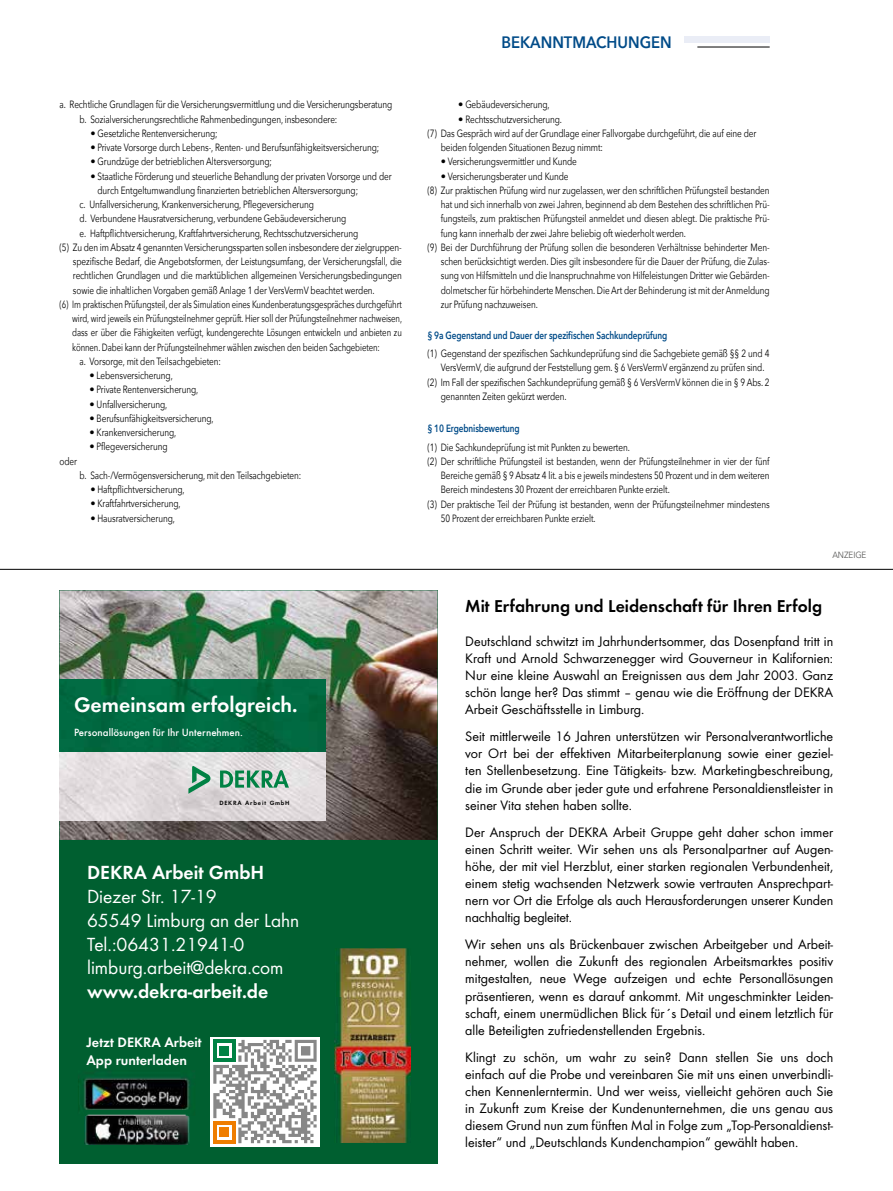
<style>
.page{position:relative;width:893px;height:1191px;background:#fff}
.page>*{position:absolute;margin:0;border:0;box-sizing:border-box;transform-origin:0 0}
.t1{font:600 21.75px "Futura T";color:#fff}
.t2{font:19.8px/23.7px "Futura T Boo";color:#fff}
.t3{font:600 19.8px "Futura T";color:#fff}
.t4{font:600 17.85px "Futura T";color:#000}
.t5{font:600 16.5px "Avenir Next";color:#004b88;scale:.9 1}
.t6{font:14.25px/17.1px "Futura T Boo";color:#000;text-align:justify}
.t7{font:600 14.25px/17.1px "Futura T";color:#fff}
.t8{font:500 10.95px "Futura T";color:#fff}
.t9{font:10.5px/14.2px "Avenir Next";letter-spacing:-.01em;color:#000;scale:.78 1}
.t10{font:10.5px "Avenir Next";letter-spacing:-.01em;color:#000}
.t11{font:10.5px "Avenir Next";letter-spacing:-.01em;color:#000;scale:.74 1}
.t12{font:600 10.5px "Avenir Next";letter-spacing:-.01em;color:#004b88;scale:.78 1}
.t13{font:9px "Avenir Next";letter-spacing:-.01em;color:#575756;scale:.9 1}
.t14{font:6.3px "Futura T Dem";letter-spacing:.11em;color:#000}
</style>
<div class="page">
<hr style="left:697px;top:47px;width:73px;height:1px;background:#000">
<div style="left:685px;top:36px;width:85px;height:7px;background:#eaedf6"></div>
<div style="left:60px;top:590px;width:378px;height:573px;background:#005f30"></div>
<img style="left:60px;top:590px;width:378px;height:250px">
<div style="left:210px;top:1036px;width:110px;height:110px;background:#fff"></div>
<svg style="left:213px;top:1039px;width:104px;height:104px"></svg>
<img style="left:84px;top:1116px;width:105px;height:28px">
<img style="left:78px;top:1077px;width:112px;height:39px">
<img style="left:60px;top:679px;width:265px;height:141px">
<svg style="left:220px;top:770px;width:69px;height:17px"></svg>
<svg style="left:188px;top:766px;width:22px;height:27px"></svg>
<img style="left:338px;top:948px;width:73px;height:195px">
<img style="left:335px;top:998px;width:8px;height:145px">
<hr style="left:0;top:569px;width:893px;height:1px;background:#000">
<p class="t9" style="left:80px;top:97px;width:402px;text-indent:-20px">a. Rechtliche Grundlagen für die Versicherungsvermittlung und die Versicherungsberatung b. Sozialversicherungsrechtliche Rahmenbedingungen, insbesondere:</p>
<p class="t10" style="left:90px;top:124px;width:129px">• Gesetzliche Rentenversicherung;</p>
<p class="t10" style="left:90px;top:139px;width:290px">• Private Vorsorge durch Lebens-, Renten- und Berufsunfähigkeitsversicherung;</p>
<p class="t10" style="left:90px;top:153px;width:183px">• Grundzüge der betrieblichen Altersversorgung;</p>
<p class="t10" style="left:90px;top:167px;width:303px">• Staatliche Förderung und steuerliche Behandlung der privaten Vorsorge und der</p>
<p class="t9" style="left:98px;top:183px;width:336px">durch Entgeltumwandlung finanzierten betrieblichen Altersversorgung;</p>
<p class="t9" style="left:80px;top:197px;width:302px">c. Unfallversicherung, Krankenversicherung, Pflegeversicherung</p>
<p class="t9" style="left:80px;top:211px;width:343px">d. Verbundene Hausratversicherung, verbundene Gebäudeversicherung</p>
<p class="t9" style="left:80px;top:225px;width:359px">e. Haftpflichtversicherung, Kraftfahrtversicherung, Rechtsschutzversicherung</p>
<p class="t9" style="left:60px;top:240px;width:440px">(5) Zu den im Absatz 4 genannten Versicherungssparten sollen insbesondere der zielgruppen-</p>
<p class="t9" style="left:73px;top:254px;width:423px">spezifische Bedarf, die Angebotsformen, der Leistungsumfang, der Versicherungsfall, die</p>
<p class="t9" style="left:73px;top:268px;width:423px">rechtlichen Grundlagen und die marktüblichen allgemeinen Versicherungsbedingungen</p>
<p class="t9" style="left:73px;top:282px;width:388px">sowie die inhaltlichen Vorgaben gemäß Anlage 1 der VersVermV beachtet werden.</p>
<p class="t11" style="left:60px;top:295px;width:464px">(6) Im praktischen Prüfungsteil, der als Simulation eines Kundenberatungsgespräches durchgeführt</p>
<p class="t11" style="left:72px;top:310px;width:447px">wird, wird jeweils ein Prüfungsteilnehmer geprüft. Hier soll der Prüfungsteilnehmer nachweisen,</p>
<p class="t11" style="left:72px;top:324px;width:447px">dass er über die Fähigkeiten verfügt, kundengerechte Lösungen entwickeln und anbieten zu</p>
<p class="t11" style="left:72px;top:338px;width:417px">können. Dabei kann der Prüfungsteilnehmer wählen zwischen den beiden Sachgebieten:</p>
<p class="t9" style="left:80px;top:354px;width:183px">a. Vorsorge, mit den Teilsachgebieten:</p>
<p class="t10" style="left:90px;top:367px;width:85px">• Lebensversicherung,</p>
<p class="t10" style="left:90px;top:381px;width:110px">• Private Rentenversicherung,</p>
<p class="t10" style="left:90px;top:395px;width:79px">• Unfallversicherung,</p>
<p class="t10" style="left:90px;top:409px;width:126px">• Berufsunfähigkeitsversicherung,</p>
<p class="t10" style="left:90px;top:424px;width:88px">• Krankenversicherung,</p>
<p class="t10" style="left:90px;top:438px;width:80px">• Pflegeversicherung</p>
<p class="t9" style="left:60px;top:453px;width:24px">oder</p>
<p class="t9" style="left:80px;top:468px;width:286px">b. Sach-/Vermögensversicherung, mit den Teilsachgebieten:</p>
<p class="t10" style="left:90px;top:481px;width:96px">• Haftpflichtversicherung,</p>
<p class="t10" style="left:90px;top:495px;width:92px">• Kraftfahrtversicherung,</p>
<p class="t10" style="left:90px;top:509px;width:86px">• Hausratversicherung,</p>
<h1 class="t1" style="left:74px;top:695px;width:225px">Gemeinsam erfolgreich.</h1>
<p class="t8" style="left:74px;top:728px;width:170px">Personallösungen für Ihr Unternehmen.</p>
<p class="t14" style="left:219px;top:799px;width:72px">DEKRA Arbeit GmbH</p>
<h2 class="t3" style="left:87px;top:864px;width:179px">DEKRA Arbeit GmbH</h2>
<h2 class="t2" style="left:87px;top:886px;width:214px">Diezer Str. 17-19<br>65549 Limburg an der Lahn<br>Tel.:06431.21941-0 limburg.arbeit@dekra.com</h2>
<h2 class="t3" style="left:87px;top:983px;width:183px">www.dekra-arbeit.de</h2>
<h3 class="t7" style="left:86px;top:1035px;width:117px">Jetzt DEKRA Arbeit<br>App runterladen</h3>
<h3 class="t5" style="left:502px;top:28px;width:191px">BEKANNTMACHUNGEN</h3>
<p class="t10" style="left:458px;top:96px;width:93px">• Gebäudeversicherung,</p>
<p class="t10" style="left:458px;top:110px;width:105px">• Rechtsschutzversicherung.</p>
<p class="t9" style="left:427px;top:126px;width:423px">(7) Das Gespräch wird auf der Grundlage einer Fallvorgabe durchgeführt, die auf eine der</p>
<p class="t9" style="left:441px;top:140px;width:209px">beiden folgenden Situationen Bezug nimmt:</p>
<p class="t10" style="left:441px;top:153px;width:138px">• Versicherungsvermittler und Kunde</p>
<p class="t10" style="left:441px;top:167px;width:129px">• Versicherungsberater und Kunde</p>
<p class="t9" style="left:427px;top:183px;width:440px">(8) Zur praktischen Prüfung wird nur zugelassen, wer den schriftlichen Prüfungsteil bestanden</p>
<p class="t9" style="left:441px;top:197px;width:423px">hat und sich innerhalb von zwei Jahren, beginnend ab dem Bestehen des schriftlichen Prü-</p>
<p class="t9" style="left:441px;top:211px;width:423px">fungsteils, zum praktischen Prüfungsteil anmeldet und diesen ablegt. Die praktische Prü-</p>
<p class="t9" style="left:441px;top:225px;width:316px">fung kann innerhalb der zwei Jahre beliebig oft wiederholt werden.</p>
<p class="t9" style="left:427px;top:240px;width:440px">(9) Bei der Durchführung der Prüfung sollen die besonderen Verhältnisse behinderter Men-</p>
<p class="t9" style="left:441px;top:254px;width:423px">schen berücksichtigt werden. Dies gilt insbesondere für die Dauer der Prüfung, die Zulas-</p>
<p class="t9" style="left:441px;top:268px;width:423px">sung von Hilfsmitteln und die Inanspruchnahme von Hilfeleistungen Dritter wie Gebärden-</p>
<p class="t9" style="left:441px;top:282px;width:423px">dolmetscher für hörbehinderte Menschen. Die Art der Behinderung ist mit der Anmeldung</p>
<p class="t9" style="left:441px;top:297px;width:126px">zur Prüfung nachzuweisen.</p>
<p class="t12" style="left:427px;top:326px;width:309px">§ 9a Gegenstand und Dauer der spezifischen Sachkundeprüfung</p>
<p class="t9" style="left:427px;top:346px;width:440px">(1) Gegenstand der spezifischen Sachkundeprüfung sind die Sachgebiete gemäß §§ 2 und 4</p>
<p class="t9" style="left:441px;top:360px;width:416px">VersVermV, die aufgrund der Feststellung gem. § 6 VersVermV ergänzend zu prüfen sind.</p>
<p class="t9" style="left:427px;top:374px;width:440px">(2) Im Fall der spezifischen Sachkundeprüfung gemäß § 6 VersVermV können die in § 9 Abs. 2</p>
<p class="t9" style="left:441px;top:389px;width:163px">genannten Zeiten gekürzt werden.</p>
<p class="t12" style="left:427px;top:419px;width:120px">§ 10 Ergebnisbewertung</p>
<p class="t9" style="left:427px;top:439px;width:261px">(1) Die Sachkundeprüfung ist mit Punkten zu bewerten.</p>
<p class="t9" style="left:427px;top:454px;width:440px">(2) Der schriftliche Prüfungsteil ist bestanden, wenn der Prüfungsteilnehmer in vier der fünf</p>
<p class="t9" style="left:441px;top:468px;width:423px">Bereiche gemäß § 9 Absatz 4 lit. a bis e jeweils mindestens 50 Prozent und in dem weiteren</p>
<p class="t9" style="left:441px;top:482px;width:295px">Bereich mindestens 30 Prozent der erreichbaren Punkte erzielt.</p>
<p class="t9" style="left:427px;top:496px;width:440px">(3) Der praktische Teil der Prüfung ist bestanden, wenn der Prüfungsteilnehmer mindestens</p>
<p class="t9" style="left:441px;top:511px;width:200px">50 Prozent der erreichbaren Punkte erzielt.</p>
<p class="t13" style="left:832px;top:547px;width:39px">ANZEIGE</p>
<h3 class="t4" style="left:465px;top:598px;width:358px">Mit Erfahrung und Leidenschaft für Ihren Erfolg</h3>
<p class="t6" style="left:465px;top:633px;width:369px">Deutschland schwitzt im Jahrhundertsommer, das Dosenpfand tritt in Kraft und Arnold Schwarzenegger wird Gouverneur in Kalifornien:<br>Nur eine kleine Auswahl an Ereignissen aus dem Jahr 2003. Ganz schön lange her? Das stimmt – genau wie die Eröffnung der DEKRA Arbeit Geschäftsstelle in Limburg.</p>
<p class="t6" style="left:465px;top:729px;width:369px">Seit mittlerweile 16 Jahren unterstützen wir Personalverantwortliche vor Ort bei der effektiven Mitarbeiterplanung sowie einer geziel&shy;ten Stellenbesetzung. Eine Tätigkeits- bzw. Marketingbeschreibung, die im Grunde aber jeder gute und erfahrene Personaldienstleister in seiner Vita stehen haben sollte.</p>
<p class="t6" style="left:465px;top:824px;width:369px">Der Anspruch der DEKRA Arbeit Gruppe geht daher schon immer einen Schritt weiter. Wir sehen uns als Personalpartner auf Augen&shy;höhe, der mit viel Herzblut, einer starken regionalen Verbundenheit, einem stetig wachsenden Netzwerk sowie vertrauten Ansprechpart&shy;nern vor Ort die Erfolge als auch Herausforderungen unserer Kunden nachhaltig begleitet.</p>
<p class="t6" style="left:465px;top:937px;width:369px">Wir sehen uns als Brückenbauer zwischen Arbeitgeber und Arbeit&shy;nehmer, wollen die Zukunft des regionalen Arbeitsmarktes positiv mitgestalten, neue Wege aufzeigen und echte Personallösungen präsentieren, wenn es darauf ankommt. Mit ungeschminkter Leiden&shy;schaft, einem unermüdlichen Blick für´s Detail und einem letztlich für alle Beteiligten zufriedenstellenden Ergebnis.</p>
<p class="t6" style="left:465px;top:1049px;width:369px">Klingt zu schön, um wahr zu sein? Dann stellen Sie uns doch einfach auf die Probe und vereinbaren Sie mit uns einen unverbindli&shy;chen Kennenlerntermin. Und wer weiss, vielleicht gehören auch Sie in Zukunft zum Kreise der Kundenunternehmen, die uns genau aus diesem Grund nun zum fünften Mal in Folge zum „Top-Personaldienst&shy;leister“ und „Deutschlands Kundenchampion“ gewählt haben.</p>
</div>
